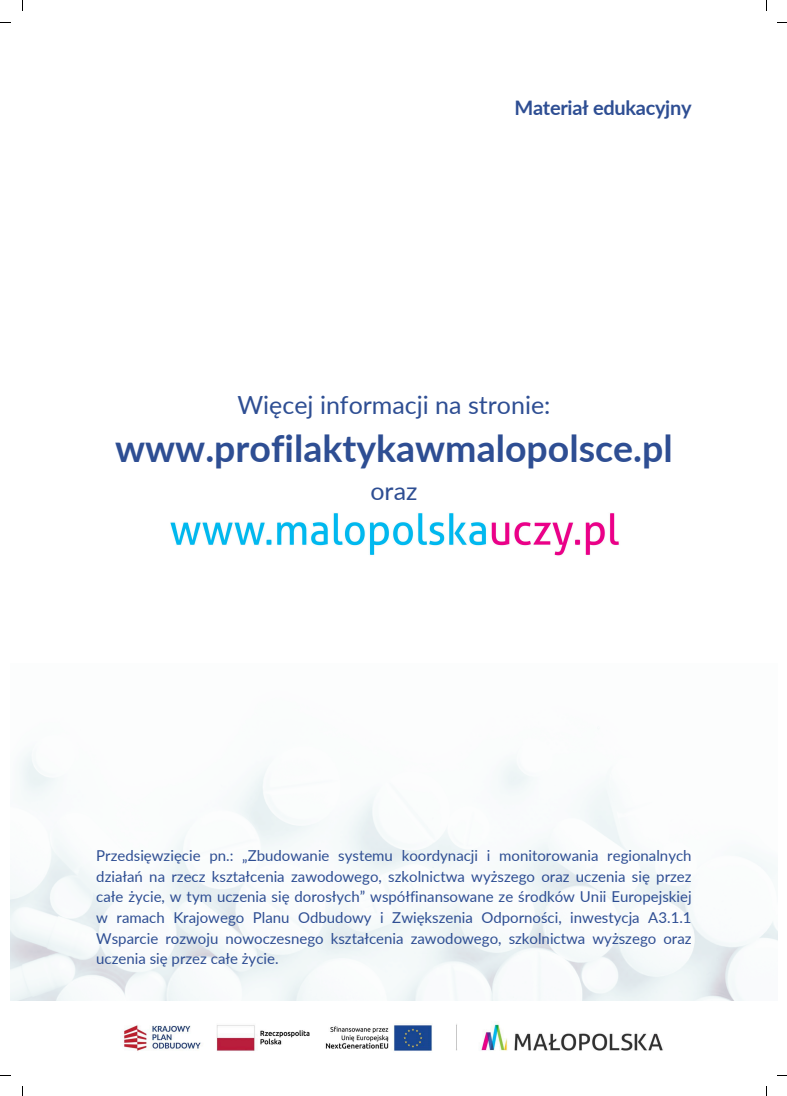
<style>
.page{position:relative;width:787px;height:1096px;background:#fff}
.page>*{position:absolute;margin:0;border:0;box-sizing:border-box;transform-origin:0 0}
.t1{font:700 37.5px "Lato";color:#2e4e93}
.t2{font:25px "Lato";color:#2e4e93}
.t3{font:700 20px "Lato";letter-spacing:-.015em;color:#2e4e93}
.t4{font:15px/20.6px "Lato";color:#2e4e93;text-align:justify}
</style>
<div class="page">
<img style="left:123px;top:1024px;width:540px;height:27px">
<img style="left:10px;top:750px;width:767px;height:250px">
<img style="left:170px;top:513px;width:449px;height:43px">
<p class="t3" style="left:514px;top:95px;width:179px">Materiał edukacyjny</p>
<p class="t2" style="left:237px;top:389px;width:315px">Więcej informacji na stronie:</p>
<p class="t1" style="left:115px;top:424px;width:559px">www.profilaktykawmalopolsce.pl</p>
<p class="t2" style="left:370px;top:475px;width:48px">oraz</p>
<p class="t4" style="left:96px;top:844px;width:597px">Przedsięwzięcie pn.: „Zbudowanie systemu koordynacji i monitorowania regionalnych działań na rzecz kształcenia zawodowego, szkolnictwa wyższego oraz uczenia się przez całe życie, w tym uczenia się dorosłych” współfinansowane ze środków Unii Europejskiej w ramach Krajowego Planu Odbudowy i Zwiększenia Odporności, inwestycja A3.1.1<br>Wsparcie rozwoju nowoczesnego kształcenia zawodowego, szkolnictwa wyższego oraz uczenia się przez całe życie.</p>
</div>
